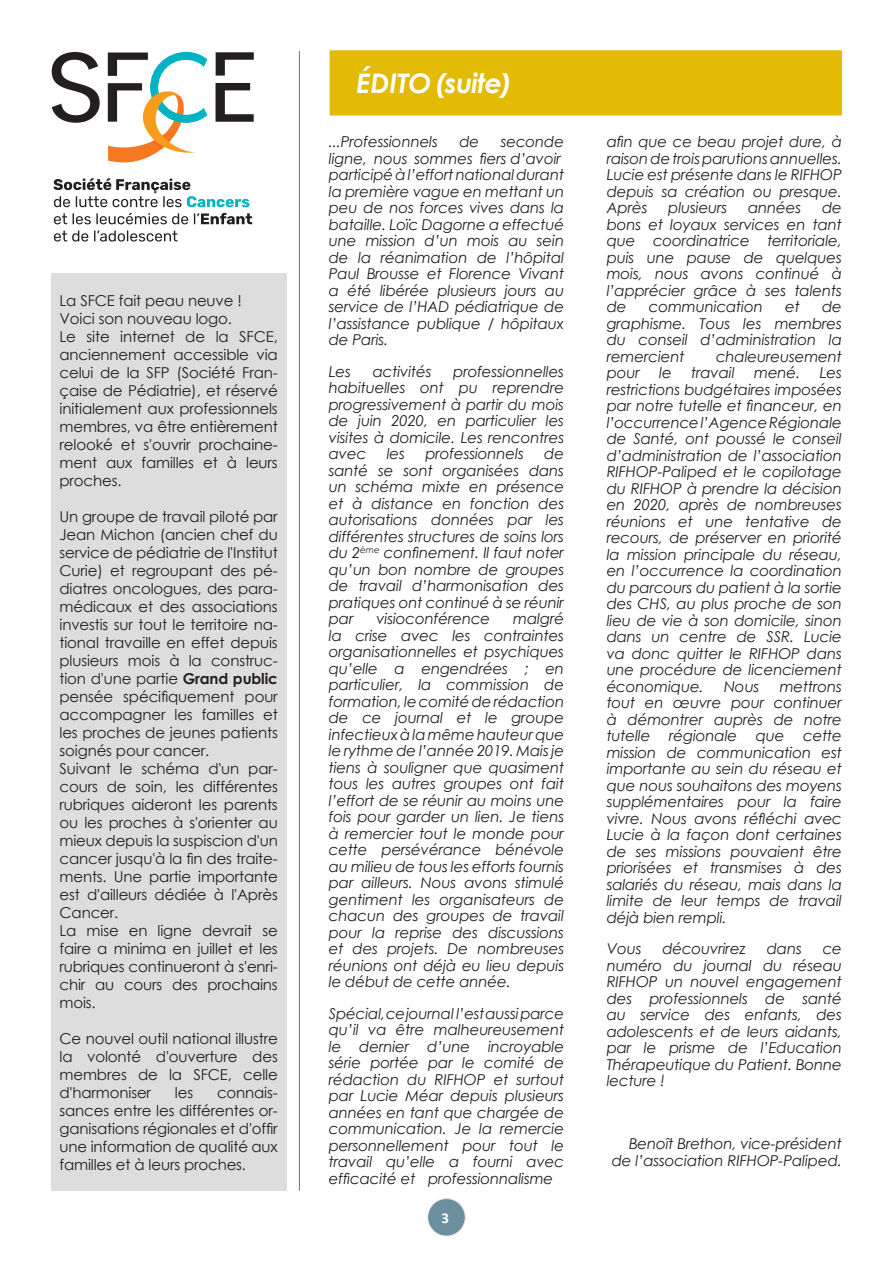
<style>
.page{position:relative;width:893px;height:1263px;background:#fff}
.page>*{position:absolute;margin:0;border:0;box-sizing:border-box;transform-origin:0 0}
.t1{font:italic 700 27px "Century Gothic";letter-spacing:-.01em;color:#fff}
.t2{font:italic 15px/16.5px "Century Gothic";letter-spacing:-.01em;color:#231f20;text-align:justify}
.t3{font:15px/18px "Century Gothic";letter-spacing:-.01em;color:#231f20}
.t4{font:700 15px "Calibri";color:#fff}
.s1{font-weight:700}
</style>
<div class="page">
<div style="left:428px;top:1198px;width:37px;height:38px;background:#6b8f9f;border-radius:50%"></div>
<div style="left:427px;top:1198px;width:39px;height:38px;border:1px solid #e3eaed;border-radius:50%"></div>
<hr style="left:299px;top:51px;width:1px;height:1140px;background:#6e798b">
<div style="left:330px;top:51px;width:511px;height:64px;background:#e3bb05"></div>
<div style="left:330px;top:50px;width:512px;height:66px;border:2px solid #e3bb05"></div>
<svg style="left:52px;top:52px;width:48px;height:71px"></svg>
<svg style="left:216px;top:52px;width:38px;height:70px"></svg>
<svg style="left:108px;top:52px;width:99px;height:111px"></svg>
<svg style="left:54px;top:178px;width:195px;height:29px"></svg>
<svg style="left:54px;top:213px;width:13px;height:11px"></svg>
<svg style="left:73px;top:213px;width:115px;height:11px"></svg>
<svg style="left:194px;top:213px;width:58px;height:11px"></svg>
<svg style="left:54px;top:230px;width:34px;height:12px"></svg>
<svg style="left:94px;top:230px;width:84px;height:12px"></svg>
<div style="left:51px;top:274px;width:235px;height:917px;background:#ddd"></div>
<p class="t3" style="left:60px;top:291px;width:220px">La SFCE fait peau neuve !<br>Voici son nouveau logo.<br>Le site internet de la SFCE, anciennement accessible via celui de la SFP (Société Fran&shy;çaise de Pédiatrie), et réservé initialement aux professionnels membres, va être entièrement relooké et s'ouvrir prochaine&shy;ment aux familles et à leurs proches.</p>
<p class="t3" style="left:60px;top:507px;width:220px">Un groupe de travail piloté par<br>Jean Michon (ancien chef du service de pédiatrie de l'Institut<br>Curie) et regroupant des pé&shy;diatres oncologues, des para&shy;médicaux et des associations investis sur tout le territoire na&shy;tional travaille en effet depuis plusieurs mois à la construc&shy;tion d'une partie <span class="s1">Grand public </span>pensée spécifiquement pour accompagner les familles et les proches de jeunes patients soignés pour cancer.<br>Suivant le schéma d'un par&shy;cours de soin, les différentes rubriques aideront les parents ou les proches à s'orienter au mieux depuis la suspiscion d'un cancer jusqu'à la fin des traite&shy;ments. Une partie importante est d'ailleurs dédiée à l'Après<br>Cancer.<br>La mise en ligne devrait se faire a minima en juillet et les rubriques continueront à s'enri&shy;chir au cours des prochains mois.</p>
<p class="t3" style="left:60px;top:1029px;width:220px;text-align:justify">Ce nouvel outil national illustre la volonté d'ouverture des membres de la SFCE, celle d'harmoniser</p>
<p class="t3" style="left:60px;top:1083px;width:220px;text-align:justify;text-indent:157px">connais&shy;sances entre les différentes or&shy;ganisations régionales et d'offir une information de qualité aux familles et à leurs proches.</p>
<p class="t3" style="left:175px;top:1083px;width:20px">les</p>
<h1 class="t1" style="left:357px;top:63px;width:157px">ÉDITO (suite)</h1>
<p class="t2" style="left:329px;top:133px;width:111px">...Professionnels</p>
<p class="t2" style="left:459px;top:133px;width:21px">de</p>
<p class="t2" style="left:329px;top:133px;width:237px;text-align:left;text-indent:172px">seconde ligne, nous sommes fiers d’avoir participé à l’effort national durant la première vague en mettant un peu de nos forces vives dans la bataille. Loïc Dagorne a effectué une mission d’un mois au sein de la réanimation de l’hôpital<br>Paul Brousse et Florence Vivant a été libérée plusieurs jours au service de l’HAD pédiatrique de l’assistance publique / hôpitaux de Paris.</p>
<p class="t2" style="left:329px;top:363px;width:24px">Les</p>
<p class="t2" style="left:373px;top:363px;width:60px">activités</p>
<p class="t2" style="left:329px;top:363px;width:237px;text-indent:124px">professionnelles habituelles ont pu reprendre progressivement à partir du mois de juin 2020, en particulier les visites à domicile. Les rencontres avec</p>
<p class="t2" style="left:387px;top:445px;width:20px">les</p>
<p class="t2" style="left:425px;top:445px;width:100px">professionnels</p>
<p class="t2" style="left:329px;top:445px;width:237px;text-indent:215px">de santé se sont organisées dans un schéma mixte en présence et à distance en fonction des autorisations données par les différentes structures de soins lors du 2<sup>ème</sup> confinement. Il faut noter qu’un bon nombre de groupes de travail d’harmonisation des pratiques ont continué à se réunir par</p>
<p class="t2" style="left:329px;top:610px;width:237px;text-indent:184px">malgré la crise avec les contraintes organisationnelles et psychiques qu’elle a engendrées ; en particulier, la commission de formation, le comité de rédaction de ce journal et le groupe infectieux à la même hauteur que le rythme de l’année 2019. Mais je tiens à souligner que quasiment tous les autres groupes ont fait l’effort de se réunir au moins une fois pour garder un lien. Je tiens à remercier tout le monde pour cette persévérance bénévole au milieu de tous les efforts fournis par ailleurs. Nous avons stimulé gentiment les organisateurs de chacun des groupes de travail pour la reprise des discussions et des projets. De nombreuses réunions ont déjà eu lieu depuis le début de cette année.</p>
<p class="t2" style="left:329px;top:1005px;width:237px">Spécial, ce journal l’est aussi parce qu’il va être malheureusement le dernier d’une incroyable série portée par le comité de rédaction du RIFHOP et surtout par Lucie Méar depuis plusieurs années en tant que chargée de communication. Je la remercie personnellement pour tout le travail qu’elle a fourni avec efficacité et professionnalisme</p>
<p class="t2" style="left:376px;top:610px;width:115px">visioconférence</p>
<p class="t4" style="left:442px;top:1207px;width:9px">3</p>
<p class="t2" style="left:607px;top:133px;width:237px">afin que ce beau projet dure, à raison de trois parutions annuelles.<br>Lucie est présente dans le RIFHOP depuis sa création ou presque.<br>Après</p>
<p class="t2" style="left:668px;top:199px;width:61px">plusieurs</p>
<p class="t2" style="left:748px;top:199px;width:55px">années</p>
<p class="t2" style="left:607px;top:199px;width:237px;text-indent:215px">de bons et loyaux services en tant que coordinatrice territoriale, puis une pause de quelques mois, nous avons continué à l’apprécier grâce à ses talents de</p>
<p class="t2" style="left:649px;top:298px;width:116px">communication</p>
<p class="t2" style="left:785px;top:298px;width:16px">et</p>
<p class="t2" style="left:607px;top:298px;width:237px;text-indent:215px">de graphisme. Tous les membres du conseil d’administration la remercient</p>
<p class="t2" style="left:716px;top:348px;width:127px">chaleureusement</p>
<p class="t2" style="left:607px;top:364px;width:35px">pour</p>
<p class="t2" style="left:659px;top:364px;width:14px">le</p>
<p class="t2" style="left:691px;top:364px;width:45px">travail</p>
<p class="t2" style="left:754px;top:364px;width:48px">mené.</p>
<p class="t2" style="left:607px;top:364px;width:237px;text-indent:213px">Les restrictions budgétaires imposées par notre tutelle et financeur, en l’occurrence l’Agence Régionale de Santé, ont poussé le conseil d’administration de l’association RIFHOP-Paliped et le copilotage du RIFHOP à prendre la décision en 2020, après de nombreuses réunions et une tentative de recours, de préserver en priorité la mission principale du réseau, en l’occurrence la coordination du parcours du patient à la sortie des CHS, au plus proche de son lieu de vie à son domicile, sinon dans un centre de SSR. Lucie va donc quitter le RIFHOP dans une procédure de licenciement économique.</p>
<p class="t2" style="left:607px;top:678px;width:237px;text-indent:173px">mettrons tout en œuvre pour continuer à démontrer auprès de notre tutelle régionale que cette mission de communication est importante au sein du réseau et que nous souhaitons des moyens supplémentaires pour la faire vivre. Nous avons réfléchi avec Lucie à la façon dont certaines de ses missions pouvaient être priorisées et transmises à des salariés du réseau, mais dans la limite de leur temps de travail déjà bien rempli.</p>
<p class="t2" style="left:607px;top:940px;width:36px">Vous</p>
<p class="t2" style="left:662px;top:940px;width:85px">découvrirez</p>
<p class="t2" style="left:767px;top:940px;width:37px">dans</p>
<p class="t2" style="left:724px;top:678px;width:37px">Nous</p>
<p class="t2" style="left:607px;top:940px;width:237px;text-indent:216px">ce numéro du journal du réseau RIFHOP un nouvel engagement des professionnels de santé au service des enfants, des adolescents et de leurs aidants, par le prisme de l’Education Thérapeutique du Patient. Bonne lecture !</p>
<p class="t2" style="left:612px;top:1135px;width:232px;text-align:right">Benoît Brethon, vice-président de l’association RIFHOP-Paliped.</p>
</div>
